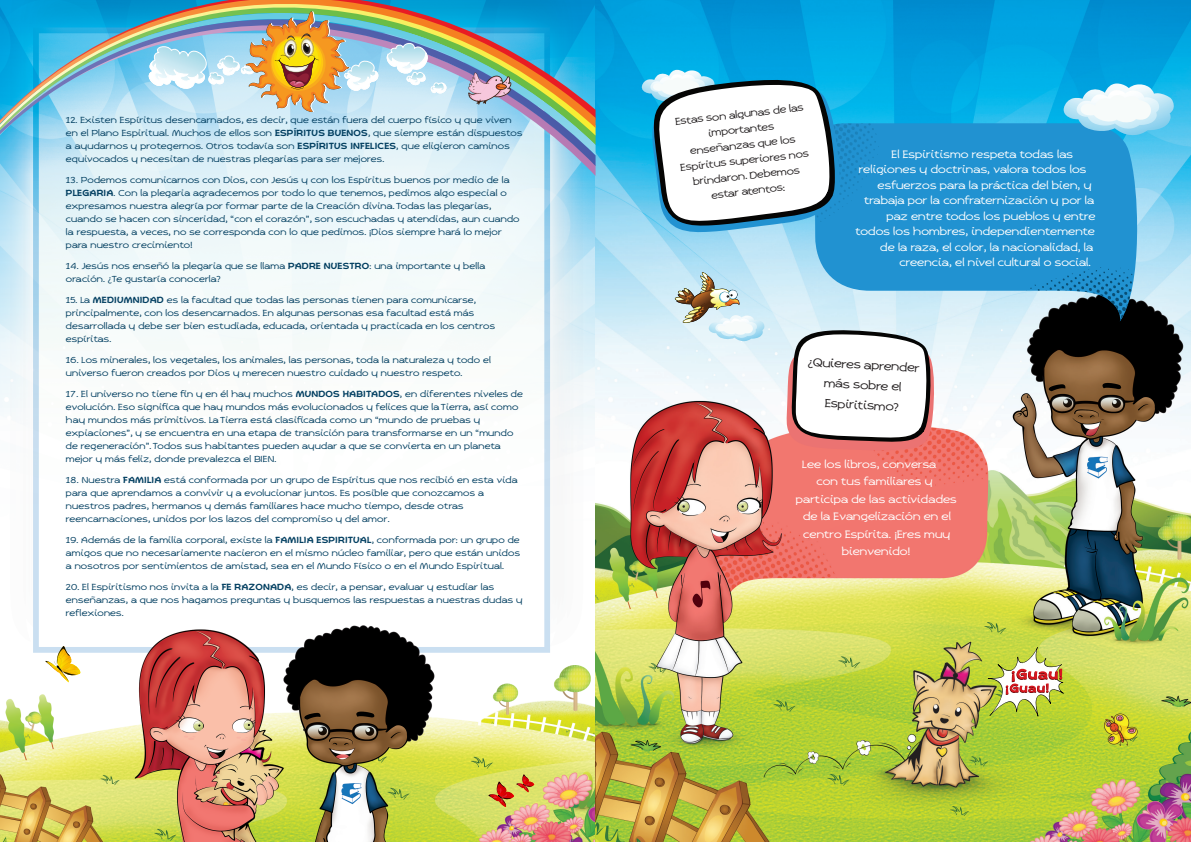
<style>
.page{position:relative;width:1191px;height:842px;background:#fff}
.page>*{position:absolute;margin:0;border:0;box-sizing:border-box;transform-origin:0 0}
.t1{font:15px/20px "Primate Regular 4";color:#231f20;text-align:center}
.t2{font:14px "Primate Regular 4";letter-spacing:.01em;color:#fff}
.t3{font:13px/15.5px "Primate Regular 4";color:#231f20;text-align:center}
.t4{font:11.5px/13px "Primate Regular 4";letter-spacing:.02em;color:#013e60}
.s1{font-family:"Primate Regular 3"}
</style>
<div class="page">
<img style="left:0;top:0;width:1191px;height:842px">
<svg style="left:813px;top:123px;width:329px;height:198px;background:#379ed6"></svg>
<svg style="left:786px;top:329px;width:148px;height:122px"></svg>
<svg style="left:978px;top:267px;width:164px;height:54px;background:#5491b1"></svg>
<svg style="left:641px;top:70px;width:238px;height:168px"></svg>
<svg style="left:0;top:166px;width:595px;height:10px;background:#d4ecf6"></svg>
<svg style="left:0;top:0;width:595px;height:6px;background:#428ca3"></svg>
<svg style="left:0;top:6px;width:595px;height:7px;background:#399baf"></svg>
<svg style="left:0;top:13px;width:595px;height:153px;background:#94cadb"></svg>
<svg style="left:140px;top:10px;width:313px;height:103px;background:#b4c1b4"></svg>
<svg style="left:1062px;top:83px;width:112px;height:52px"></svg>
<svg style="left:672px;top:272px;width:93px;height:69px;background:#c6d5d5"></svg>
<svg style="left:45px;top:646px;width:37px;height:36px"></svg>
<svg style="left:488px;top:774px;width:46px;height:33px;background:#d5ad53"></svg>
<svg style="left:467px;top:69px;width:45px;height:37px;background:#a9a5b6"></svg>
<img style="left:987px;top:647px;width:76px;height:70px">
<p class="t4" style="left:66px;top:113px;width:458px">12. Existen Espíritus desencarnados, es decir, que están fuera del cuerpo físico y que viven en el Plano Espiritual. Muchos de ellos son <span class="s1">ESPÍRITUS BUENOS</span>, que siempre están dispuestos a ayudarnos y protegernos. Otros todavía son <span class="s1">ESPÍRITUS INFELICES</span>, que eligieron caminos equivocados y necesitan de nuestras plegarias para ser mejores.</p>
<p class="t4" style="left:66px;top:173px;width:455px">13. Podemos comunicarnos con Dios, con Jesús y con los Espíritus buenos por medio de la <span class="s1">PLEGARIA</span>. Con la plegaria agradecemos por todo lo que tenemos, pedimos algo especial o expresamos nuestra alegría por formar parte de la Creación divina. Todas las plegarias, cuando se hacen con sinceridad, “con el corazón”, son escuchadas y atendidas, aun cuando la respuesta, a veces, no se corresponda con lo que pedimos. ¡Dios siempre hará lo mejor para nuestro crecimiento!</p>
<p class="t4" style="left:66px;top:259px;width:421px">14. Jesús nos enseñó la plegaria que se llama <span class="s1">PADRE NUESTRO</span>: una importante y bella oración. ¿Te gustaría conocerla?</p>
<p class="t4" style="left:66px;top:293px;width:430px">15. La <span class="s1">MEDIUMNIDAD</span> es la facultad que todas las personas tienen para comunicarse, principalmente, con los desencarnados. En algunas personas esa facultad está más desarrollada y debe ser bien estudiada, educada, orientada y practicada en los centros espíritas.</p>
<p class="t4" style="left:66px;top:353px;width:426px">16. Los minerales, los vegetales, los animales, las personas, toda la naturaleza y todo el universo fueron creados por Dios y merecen nuestro cuidado y nuestro respeto.</p>
<p class="t4" style="left:66px;top:387px;width:458px">17. El universo no tiene fin y en él hay muchos <span class="s1">MUNDOS HABITADOS</span>, en diferentes niveles de evolución. Eso significa que hay mundos más evolucionados y felices que la Tierra, así como hay mundos más primitivos. La Tierra está clasificada como un “mundo de pruebas y expiaciones”, y se encuentra en una etapa de transición para transformarse en un “mundo de regeneración”. Todos sus habitantes pueden ayudar a que se convierta en un planeta mejor y más feliz, donde prevalezca el BIEN.</p>
<p class="t4" style="left:66px;top:473px;width:453px">18. Nuestra <span class="s1">FAMILIA</span> está conformada por un grupo de Espíritus que nos recibió en esta vida para que aprendamos a convivir y a evolucionar juntos. Es posible que conozcamos a nuestros padres, hermanos y demás familiares hace mucho tiempo, desde otras reencarnaciones, unidos por los lazos del compromiso y del amor.</p>
<p class="t4" style="left:66px;top:533px;width:456px;text-align:justify">19. Además de la familia corporal, existe la <span class="s1">FAMILIA ESPIRITUAL</span>, conformada por: un grupo de amigos que no necesariamente nacieron en el mismo núcleo familiar, pero que están unidos a nosotros por sentimientos de amistad, sea en el Mundo Físico o en el Mundo Espiritual.</p>
<p class="t4" style="left:66px;top:580px;width:458px">20. El Espiritismo nos invita a la <span class="s1">FE RAZONADA</span>, es decir, a pensar, evaluar y estudiar las enseñanzas, a que nos hagamos preguntas y busquemos las respuestas a nuestras dudas y reflexiones.</p>
<p class="t3" style="left:674px;top:113px;width:131px;rotate:-6deg">Estas son algunas de las importantes enseñanzas que los<br>Espíritus superiores nos brindaron. Debemos estar atentos:</p>
<p class="t2" style="left:891px;top:147px;width:183px">El Espiritismo respeta todas las</p>
<p class="t2" style="left:859px;top:163px;width:229px">religiones y doctrinas, valora todos los</p>
<p class="t2" style="left:877px;top:178px;width:215px">esfuerzos para la práctica del bien, y</p>
<p class="t2" style="left:864px;top:194px;width:232px">trabaja por la confraternización y por la</p>
<p class="t2" style="left:886px;top:209px;width:210px">paz entre todos los pueblos y entre</p>
<p class="t2" style="left:855px;top:225px;width:241px">todos los hombres, independientemente</p>
<p class="t2" style="left:880px;top:240px;width:215px">de la raza, el color, la nacionalidad, la</p>
<p class="t2" style="left:899px;top:256px;width:193px">creencia, el nivel cultural o social.</p>
<h1 class="t1" style="left:809px;top:352px;width:113px;rotate:3deg">¿Quieres aprender más sobre el<br>Espiritismo?</h1>
<p class="t2" style="left:802px;top:457px;width:136px">Lee los libros, conversa</p>
<p class="t2" style="left:816px;top:475px;width:118px">con tus familiares y</p>
<p class="t2" style="left:796px;top:492px;width:162px">participa de las actividades</p>
<p class="t2" style="left:803px;top:510px;width:149px">de la Evangelización en el</p>
<p class="t2" style="left:803px;top:527px;width:149px">centro Espírita. ¡Eres muy</p>
<p class="t2" style="left:841px;top:545px;width:70px">bienvenido!</p>
</div>
